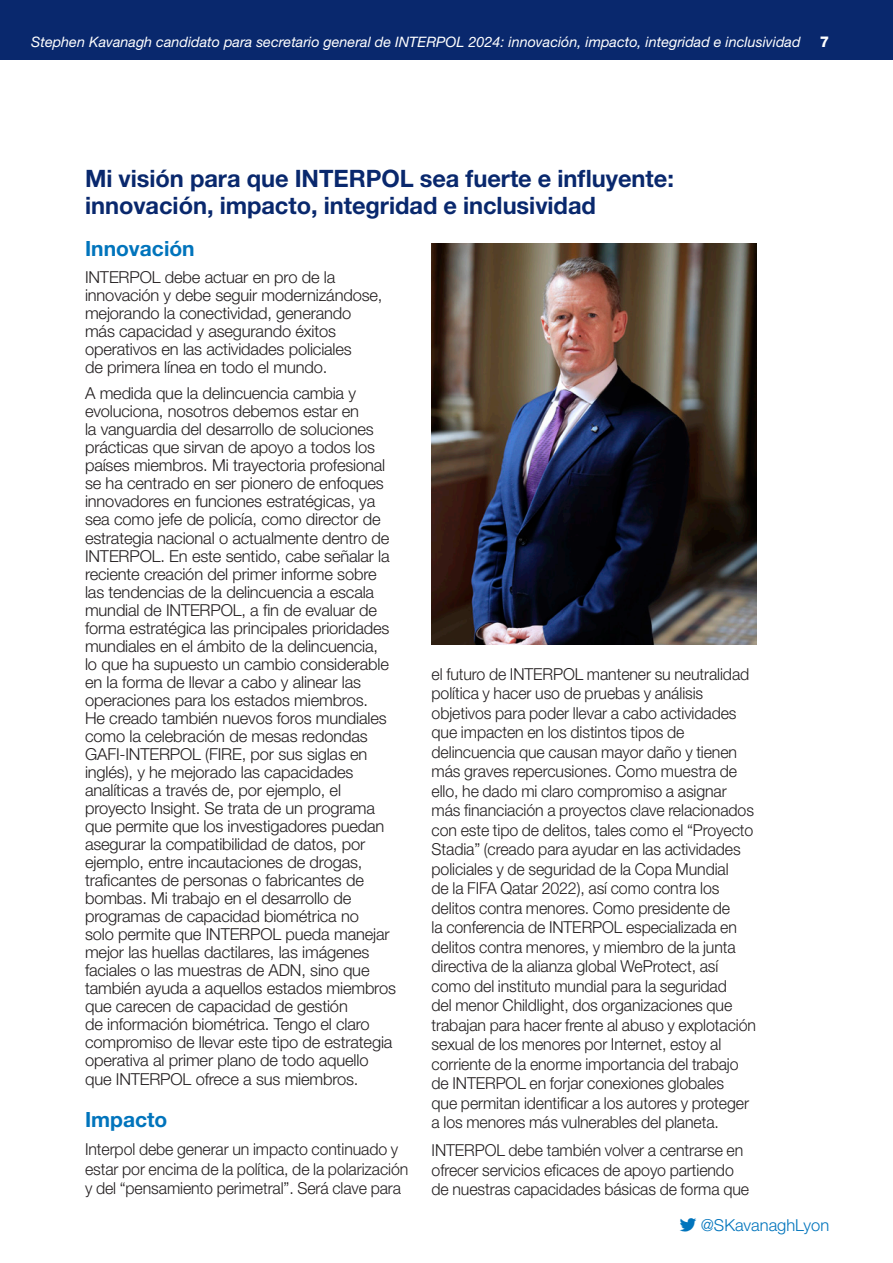
<style>
.page{position:relative;width:893px;height:1263px;background:#fff}
.page>*{position:absolute;margin:0;border:0;box-sizing:border-box;transform-origin:0 0}
.Header_3{font:700 24px/27px "Helvetica Neue LT Std";color:#09286d}
.Header_4{font:700 21px "Helvetica Neue LT Std";color:#0174bc}
.t1{font:300 16.5px/18px "Helvetica Neue LT Std";letter-spacing:-.01em;color:#231f20}
.t2{font:300 16.5px/19.5px "Helvetica Neue LT Std";letter-spacing:-.01em;color:#231f20;scale:.96 1}
.t3{font:300 16.5px "Helvetica Neue LT Std";color:#0174bc}
.t4{font:800 15px "Helvetica Neue LT Std";color:#fff}
.t5{font:italic 14.4px "Helvetica Neue LT Std";color:#fff}
</style>
<div class="page">
<div style="left:0;top:0;width:893px;height:60px;background:#09286d"></div>
<img style="left:432px;top:244px;width:325px;height:400px">
<p class="t5" style="left:31px;top:33px;width:771px">Stephen Kavanagh candidato para secretario general de INTERPOL 2024: innovación, impacto, integridad e inclusividad</p>
<p class="t4" style="left:820px;top:33px;width:11px">7</p>
<p class="Header_3" style="left:85px;top:165px;width:590px">Mi visión para que INTERPOL sea fuerte e influyente: innovación, impacto, integridad e inclusividad</p>
<p class="Header_4" style="left:85px;top:236px;width:111px">Innovación</p>
<p class="t1" style="left:85px;top:268px;width:299px">INTERPOL debe actuar en pro de la innovación y debe seguir modernizándose, mejorando la conectividad, generando más capacidad y asegurando éxitos operativos en las actividades policiales<br>de primera línea en todo el mundo.</p>
<p class="t1" style="left:85px;top:384px;width:312px">A medida que la delincuencia cambia y evoluciona, nosotros debemos estar en<br>la vanguardia del desarrollo de soluciones prácticas que sirvan de apoyo a todos los países miembros. Mi trayectoria profesional se ha centrado en ser pionero de enfoques innovadores en funciones estratégicas, ya sea como jefe de policía, como director de estrategia nacional o actualmente dentro de INTERPOL. En este sentido, cabe señalar la reciente creación del primer informe sobre las tendencias de la delincuencia a escala mundial de INTERPOL, a fin de evaluar de forma estratégica las principales prioridades mundiales en el ámbito de la delincuencia,<br>lo que ha supuesto un cambio considerable en la forma de llevar a cabo y alinear las operaciones para los estados miembros.<br>He creado también nuevos foros mundiales como la celebración de mesas redondas GAFI-INTERPOL (FIRE, por sus siglas en inglés), y he mejorado las capacidades analíticas a través de, por ejemplo, el proyecto Insight. Se trata de un programa que permite que los investigadores puedan asegurar la compatibilidad de datos, por ejemplo, entre incautaciones de drogas, traficantes de personas o fabricantes de bombas. Mi trabajo en el desarrollo de programas de capacidad biométrica no<br>solo permite que INTERPOL pueda manejar mejor las huellas dactilares, las imágenes faciales o las muestras de ADN, sino que también ayuda a aquellos estados miembros que carecen de capacidad de gestión<br>de información biométrica. Tengo el claro compromiso de llevar este tipo de estrategia operativa al primer plano de todo aquello</p>
<p class="t1" style="left:85px;top:1070px;width:275px">que INTERPOL ofrece a sus miembros.</p>
<p class="Header_4" style="left:85px;top:1107px;width:84px">Impacto</p>
<p class="t2" style="left:85px;top:1139px;width:338px">Interpol debe generar un impacto continuado y estar por encima de la política, de la polarización y del “pensamiento perimetral”. Será clave para</p>
<p class="t2" style="left:432px;top:664px;width:339px">el futuro de INTERPOL mantener su neutralidad política y hacer uso de pruebas y análisis objetivos para poder llevar a cabo actividades que impacten en los distintos tipos de delincuencia que causan mayor daño y tienen más graves repercusiones. Como muestra de ello, he dado mi claro compromiso a asignar más financiación a proyectos clave relacionados con este tipo de delitos, tales como el “Proyecto Stadia” (creado para ayudar en las actividades policiales y de seguridad de la Copa Mundial<br>de la FIFA Qatar 2022), así como contra los delitos contra menores. Como presidente de<br>la conferencia de INTERPOL especializada en delitos contra menores, y miembro de la junta directiva de la alianza global WeProtect, así como del instituto mundial para la seguridad<br>del menor Childlight, dos organizaciones que trabajan para hacer frente al abuso y explotación sexual de los menores por Internet, estoy al corriente de la enorme importancia del trabajo de INTERPOL en forjar conexiones globales<br>que permitan identificar a los autores y proteger a los menores más vulnerables del planeta.</p>
<p class="t2" style="left:432px;top:1140px;width:332px">INTERPOL debe también volver a centrarse en ofrecer servicios eficaces de apoyo partiendo de nuestras capacidades básicas de forma que</p>
<p class="t3" style="left:680px;top:1215px;width:151px">▼▼▼ @SKavanaghLyon</p>
</div>
